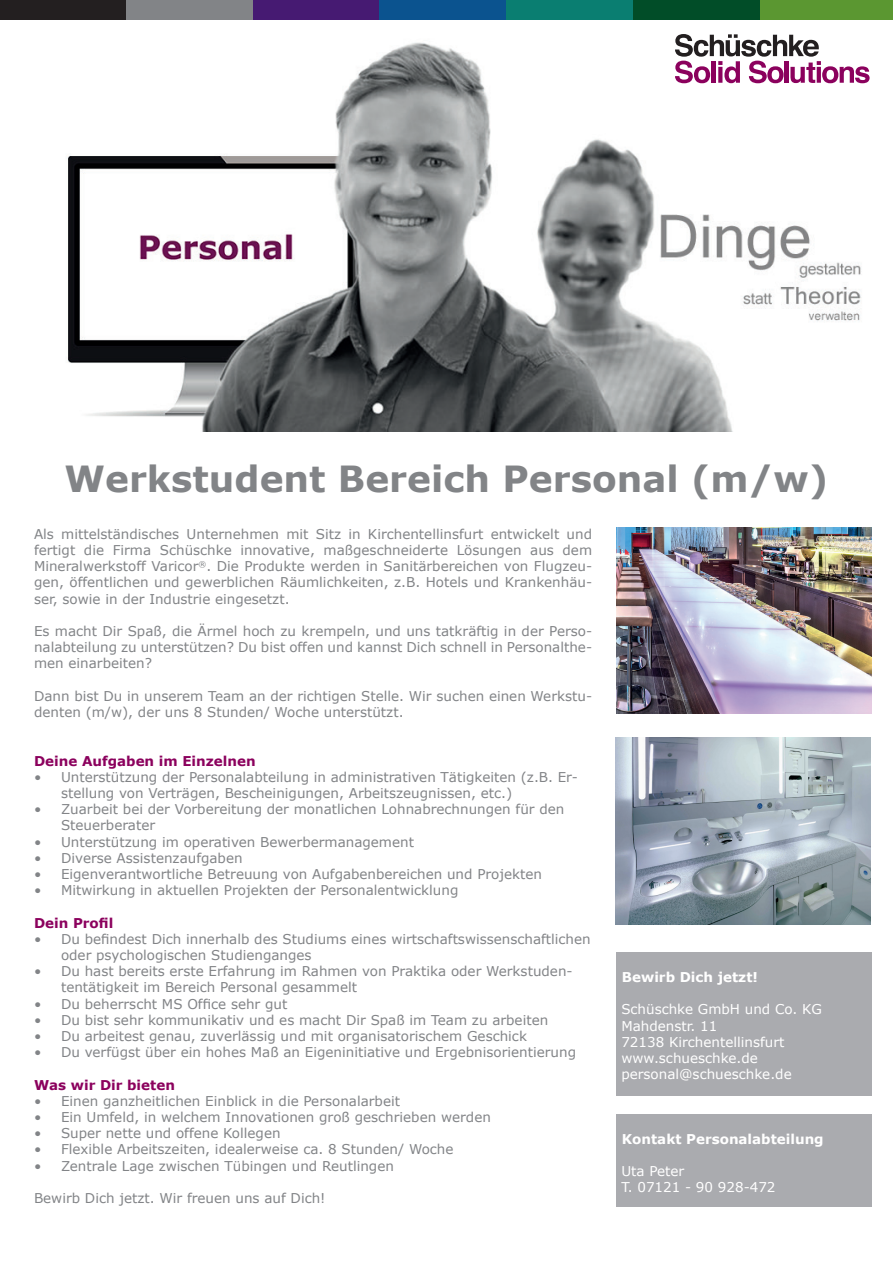
<style>
.page{position:relative;width:893px;height:1263px;background:#fff}
.page>*{position:absolute;margin:0;border:0;box-sizing:border-box;transform-origin:0 0}
.t1{font:700 36px "Verdana";color:#828487}
.t2{font:13.5px/16.2px "Verdana";color:#828487}
.t3{font:13.5px "Verdana";color:#fff}
.t4{font:700 13.5px "Verdana";color:#8b015d}
.t5{font:700 13.5px "Verdana";color:#fff}
</style>
<div class="page">
<img style="left:0;top:19px;width:893px;height:413px">
<div style="left:0;top:0;width:126px;height:19px;background:#231f20"></div>
<div style="left:126px;top:0;width:127px;height:19px;background:#828487"></div>
<div style="left:253px;top:0;width:127px;height:19px;background:#461a72"></div>
<div style="left:380px;top:0;width:127px;height:19px;background:#0b538f"></div>
<div style="left:507px;top:0;width:127px;height:19px;background:#0a7e71"></div>
<div style="left:634px;top:0;width:127px;height:19px;background:#014d28"></div>
<div style="left:761px;top:0;width:132px;height:19px;background:#5b9731"></div>
<svg style="left:675px;top:34px;width:195px;height:49px"></svg>
<div style="left:617px;top:1114px;width:255px;height:92px;background:#aaabaf"></div>
<img style="left:617px;top:527px;width:255px;height:187px">
<div style="left:617px;top:952px;width:255px;height:144px;background:#aaabaf"></div>
<img style="left:615px;top:738px;width:256px;height:186px">
<p class="t1" style="left:65px;top:454px;width:765px">Werkstudent Bereich Personal (m/w)</p>
<p class="t2" style="left:34px;top:525px;width:560px;text-align:justify">Als mittelständisches Unternehmen mit Sitz in Kirchentellinsfurt entwickelt und fertigt die Firma Schüschke innovative, maßgeschneiderte Lösungen aus dem Mineralwerkstoff Varicor<sup>®</sup>. Die Produkte werden in Sanitärbereichen von Flugzeu&shy;gen, öffentlichen und gewerblichen Räumlichkeiten, z.B. Hotels und Krankenhäu&shy;ser, sowie in der Industrie eingesetzt.</p>
<p class="t2" style="left:34px;top:623px;width:560px;text-align:justify">Es macht Dir Spaß, die Ärmel hoch zu krempeln, und uns tatkräftig in der Perso&shy;nalabteilung zu unterstützen? Du bist offen und kannst Dich schnell in Personalthe&shy;men einarbeiten?</p>
<p class="t2" style="left:34px;top:687px;width:560px">Dann bist Du in unserem Team an der richtigen Stelle. Wir suchen einen Werkstu&shy;denten (m/w), der uns 8 Stunden/ Woche unterstützt.</p>
<p class="t4" style="left:34px;top:751px;width:223px">Deine Aufgaben im Einzelnen</p>
<p class="t2" style="left:61px;top:768px;width:518px;text-indent:-27px">• Unterstützung der Personalabteilung in administrativen Tätigkeiten (z.B. Er&shy;stellung von Verträgen, Bescheinigungen, Arbeitszeugnissen, etc.)</p>
<p class="t2" style="left:61px;top:801px;width:505px;text-indent:-27px">• Zuarbeit bei der Vorbereitung der monatlichen Lohnabrechnungen für den<br>Steuerberater</p>
<p class="t2" style="left:34px;top:833px;width:381px">• Unterstützung im operativen Bewerbermanagement</p>
<p class="t2" style="left:34px;top:849px;width:210px">• Diverse Assistenzaufgaben</p>
<p class="t2" style="left:34px;top:866px;width:509px">• Eigenverantwortliche Betreuung von Aufgabenbereichen und Projekten</p>
<p class="t2" style="left:34px;top:882px;width:426px">• Mitwirkung in aktuellen Projekten der Personalentwicklung</p>
<p class="t4" style="left:34px;top:913px;width:81px">Dein Profil</p>
<p class="t2" style="left:61px;top:930px;width:531px;text-indent:-27px">• Du befindest Dich innerhalb des Studiums eines wirtschaftswissenschaftlichen oder psychologischen Studienganges</p>
<p class="t2" style="left:61px;top:963px;width:513px;text-indent:-27px">• Du hast bereits erste Erfahrung im Rahmen von Praktika oder Werkstuden&shy;tentätigkeit im Bereich Personal gesammelt</p>
<p class="t2" style="left:34px;top:995px;width:255px">• Du beherrscht MS Office sehr gut</p>
<p class="t2" style="left:34px;top:1011px;width:516px">• Du bist sehr kommunikativ und es macht Dir Spaß im Team zu arbeiten</p>
<p class="t2" style="left:34px;top:1028px;width:494px">• Du arbeitest genau, zuverlässig und mit organisatorischem Geschick</p>
<p class="t2" style="left:34px;top:1044px;width:544px">• Du verfügst über ein hohes Maß an Eigeninitiative und Ergebnisorientierung</p>
<p class="t4" style="left:34px;top:1075px;width:142px">Was wir Dir bieten</p>
<p class="t2" style="left:34px;top:1092px;width:368px">• Einen ganzheitlichen Einblick in die Personalarbeit</p>
<p class="t2" style="left:34px;top:1109px;width:458px">• Ein Umfeld, in welchem Innovationen groß geschrieben werden</p>
<p class="t2" style="left:34px;top:1125px;width:248px">• Super nette und offene Kollegen</p>
<p class="t2" style="left:34px;top:1141px;width:421px">• Flexible Arbeitszeiten, idealerweise ca. 8 Stunden/ Woche</p>
<p class="t2" style="left:34px;top:1157px;width:361px">• Zentrale Lage zwischen Tübingen und Reutlingen</p>
<p class="t2" style="left:34px;top:1190px;width:293px">Bewirb Dich jetzt. Wir freuen uns auf Dich!</p>
<p class="t5" style="left:622px;top:967px;width:138px">Bewirb Dich jetzt!</p>
<p class="t3" style="left:621px;top:1000px;width:202px">Schüschke GmbH und Co. KG</p>
<p class="t3" style="left:621px;top:1016px;width:98px">Mahdenstr. 11</p>
<p class="t3" style="left:621px;top:1033px;width:165px">72138 Kirchentellinsfurt</p>
<p class="t3" style="left:621px;top:1049px;width:138px">www.schueschke.de</p>
<p class="t3" style="left:621px;top:1065px;width:172px">personal@schueschke.de</p>
<p class="t5" style="left:622px;top:1129px;width:203px">Kontakt Personalabteilung</p>
<p class="t3" style="left:621px;top:1162px;width:65px">Uta Peter</p>
<p class="t3" style="left:621px;top:1178px;width:156px">T. 07121 - 90 928-472</p>
</div>
